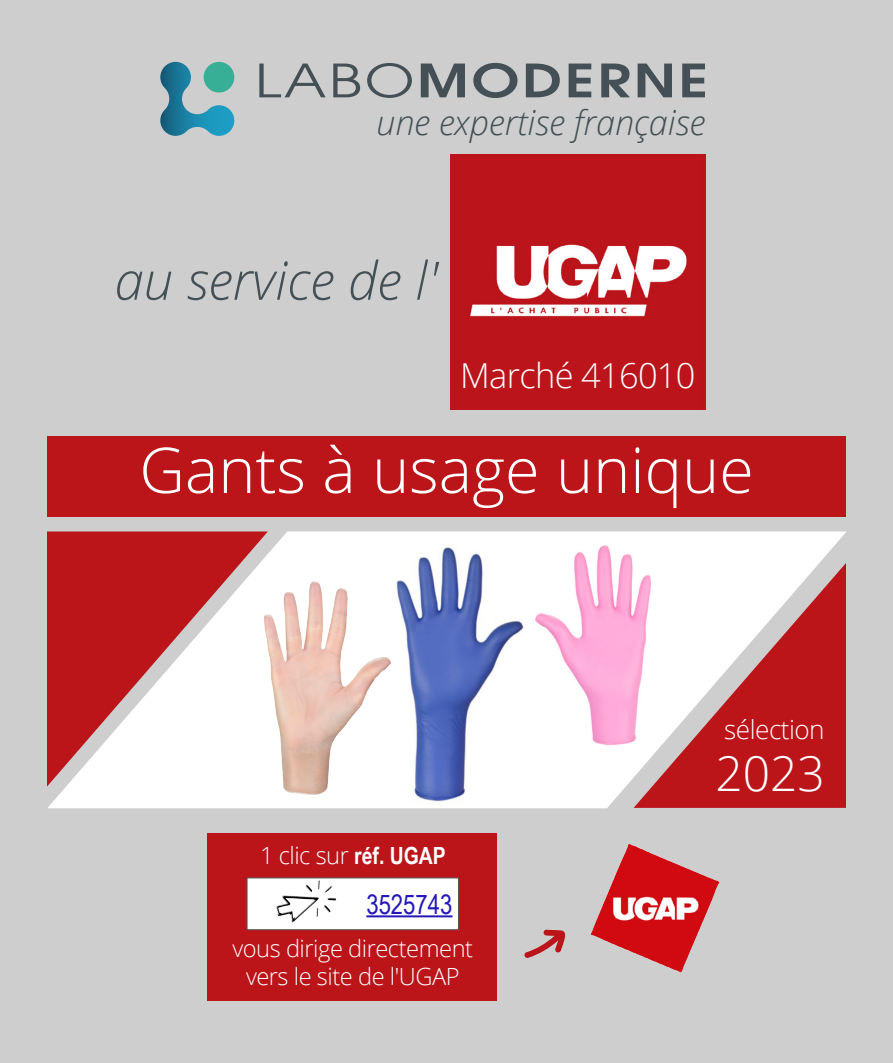
<style>
.page{position:relative;width:893px;height:1063px;background:#cecece}
.page>*{position:absolute;margin:0;border:0;box-sizing:border-box;transform-origin:0 0}
.t1{font:300 63px "Open Sans";color:#fff}
.t2{font:italic 300 52.95px "Open Sans";color:#445055}
.t3{font:300 47.85px "Open Sans";color:#fff}
.t4{font:600 45.75px "Avant Garde";letter-spacing:.05em;color:#445055;scale:1.25 1}
.t5{font:300 34.35px "Open Sans";letter-spacing:-.02em;color:#fff}
.t6{font:italic 300 34.2px "Open Sans";color:#445055}
.t7{font:27px "Arial Narrow";color:#2518b9}
.t8{font:300 26.1px "Open Sans";letter-spacing:-.02em;color:#fff}
.t9{font:300 23.7px/28.3px "Open Sans";letter-spacing:-.02em;color:#fff;text-align:center}
.s1{font-weight:400}
.s2{font-family:"Arial Narrow";font-weight:700}
</style>
<div class="page">
<svg style="left:160px;top:62px;width:74px;height:74px"></svg>
<img style="left:451px;top:154px;width:255px;height:256px">
<div style="left:207px;top:833px;width:290px;height:168px;background:#bb1419"></div>
<img style="left:591px;top:844px;width:128px;height:128px">
<div style="left:247px;top:878px;width:212px;height:52px;background:#fff;border:1px solid #575756"></div>
<hr style="left:366px;top:915px;width:87px;height:2px;background:#2518b9">
<img style="left:276px;top:880px;width:60px;height:43px">
<div style="left:47px;top:436px;width:799px;height:81px;background:#bb1419"></div>
<svg style="left:268px;top:531px;width:366px;height:277px;background:#fcfafa"></svg>
<img style="left:391px;top:542px;width:138px;height:263px">
<img style="left:535px;top:545px;width:99px;height:200px">
<img style="left:268px;top:581px;width:79px;height:214px">
<svg style="left:47px;top:531px;width:221px;height:277px;background:#db8e91"></svg>
<svg style="left:634px;top:531px;width:212px;height:277px;background:#db8f93"></svg>
<h3 class="t4" style="left:255px;top:50px;width:364px"><span class="s1">LABO</span>MODERNE</h3>
<h3 class="t6" style="left:376px;top:99px;width:330px">une expertise française</h3>
<h2 class="t2" style="left:114px;top:244px;width:325px">au service de l'</h2>
<h3 class="t5" style="left:460px;top:352px;width:237px">Marché 416010</h3>
<h1 class="t1" style="left:139px;top:427px;width:616px">Gants à usage unique</h1>
<p class="t9" style="left:260px;top:840px;width:187px">1 clic sur <span class="s2">réf. UGAP</span></p>
<p class="t7" style="left:366px;top:884px;width:88px">3525743</p>
<p class="t9" style="left:232px;top:933px;width:242px">vous dirige directement vers le site de l'UGAP</p>
<p class="t8" style="left:724px;top:711px;width:102px">sélection</p>
<h3 class="t3" style="left:715px;top:741px;width:111px">2023</h3>
</div>
